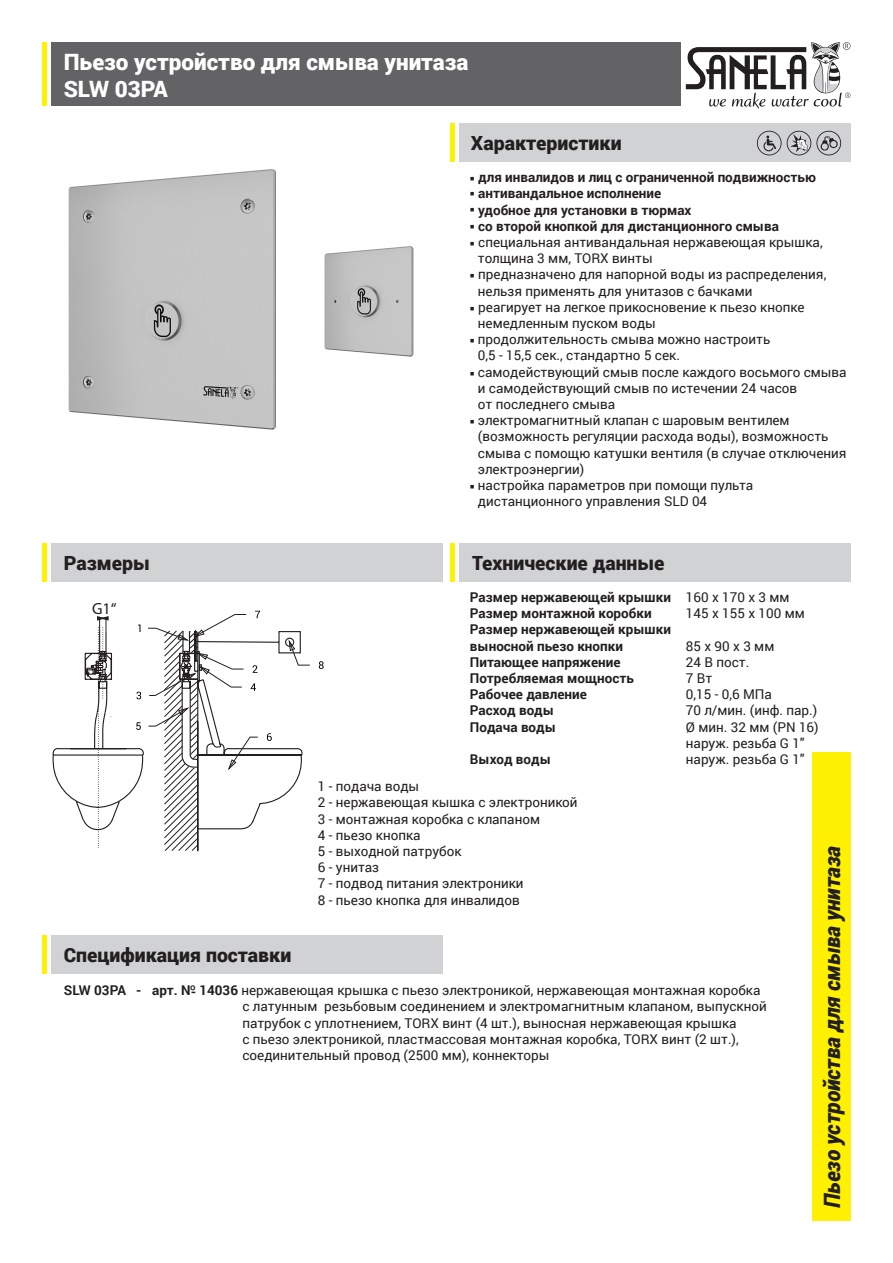
<style>
.page{position:relative;width:893px;height:1263px;background:#fff}
.page>*{position:absolute;margin:0;border:0;box-sizing:border-box;transform-origin:0 0}
.t1{font:900 22.5px "Roboto";color:#fff}
.t2{font:italic 900 22.5px "Roboto";letter-spacing:-.005em;color:#231f20;scale:.95 1}
.t3{font:900 19.5px "Roboto";color:#231f20}
.t4{font:16.2px "Myriad Pro";color:#231f20}
.t5{font:13.5px/16.2px "Roboto";color:#231f20}
.t6{font:700 13.5px "Roboto";color:#231f20}
.s1{font-weight:400}
.s2{font-weight:700}
</style>
<div class="page">
<div style="left:51px;top:43px;width:629px;height:63px;background:#636366"></div>
<div style="left:459px;top:123px;width:391px;height:39px;background:#d1d2d4"></div>
<div style="left:51px;top:543px;width:391px;height:38px;background:#d1d2d4"></div>
<div style="left:812px;top:752px;width:38px;height:468px;background:#fff101"></div>
<hr style="left:43px;top:43px;width:4px;height:63px;background:#fff101">
<hr style="left:43px;top:543px;width:4px;height:38px;background:#fff101">
<div style="left:459px;top:543px;width:391px;height:38px;background:#d1d2d4"></div>
<hr style="left:451px;top:543px;width:4px;height:38px;background:#fff101">
<hr style="left:451px;top:123px;width:4px;height:39px;background:#fff101">
<div style="left:51px;top:935px;width:391px;height:39px;background:#d1d2d4"></div>
<hr style="left:43px;top:935px;width:4px;height:39px;background:#fff101">
<img style="left:68px;top:169px;width:346px;height:261px">
<svg style="left:57px;top:611px;width:253px;height:241px"></svg>
<svg style="left:319px;top:661px;width:5px;height:8px"></svg>
<svg style="left:686px;top:42px;width:164px;height:67px"></svg>
<svg style="left:757px;top:131px;width:84px;height:24px"></svg>
<p class="t1" style="left:64px;top:46px;width:406px">Пьезо устройствo для смыва унитаза</p>
<p class="t1" style="left:64px;top:73px;width:106px">SLW 03PA</p>
<p class="t3" style="left:471px;top:129px;width:152px">Характеристики</p>
<p class="t3" style="left:64px;top:549px;width:87px">Размеры</p>
<p class="t4" style="left:92px;top:598px;width:26px">G1“</p>
<p class="t6" style="left:470px;top:168px;width:348px">○ для инвалидов и лиц с ограниченной подвижностью</p>
<p class="t6" style="left:470px;top:184px;width:193px">○ антивандальное исполнение</p>
<p class="t6" style="left:470px;top:200px;width:223px">○ удобное для установки в тюрмах</p>
<p class="t6" style="left:470px;top:216px;width:311px">○ со второй кнопкой для дистанционного смыва</p>
<p class="t5" style="left:478px;top:233px;width:346px;text-indent:-8px">○ специальная антивандальная нержавеющая крышка, толщина 3 мм, TORX винты</p>
<p class="t5" style="left:470px;top:266px;width:358px">○ предназначено для напорной воды из распределения,</p>
<p class="t5" style="left:478px;top:282px;width:276px">нельзя применять для унитазов с бачками</p>
<p class="t5" style="left:478px;top:298px;width:328px;text-indent:-8px">○ реагирует на легкое прикосновение к пьезo кнопке немедленным пускoм вoды</p>
<p class="t5" style="left:470px;top:331px;width:302px">○ прoдoлжительнoсть смыва мoжнo настрoить</p>
<p class="t5" style="left:478px;top:347px;width:204px">0,5 - 15,5 сек., стандартнo 5 сек.</p>
<p class="t5" style="left:470px;top:363px;width:378px">○ самодействующий смыв после каждого восьмого смыва</p>
<p class="t5" style="left:478px;top:379px;width:321px">и самодействующий смыв по истечении 24 часов</p>
<p class="t5" style="left:478px;top:395px;width:139px">от последнего смыва</p>
<p class="t5" style="left:478px;top:412px;width:370px;text-indent:-8px">○ электрoмагнитный клапан с шарoвым вентилем (вoзмoжнoсть регуляции расхoда вoды), вoзмoжнoсть смыва с пoмoщю катушки вентиля (в случае oтключения электрoэнергии)</p>
<p class="t5" style="left:470px;top:476px;width:285px">○ настройка параметров при помощи пульта</p>
<p class="t5" style="left:478px;top:493px;width:231px">дистанционного управления SLD 04</p>
<p class="t3" style="left:472px;top:549px;width:194px">Технические данные</p>
<p class="t6" style="left:470px;top:588px;width:321px">Размер нержавеющей крышки <span class="s1">160 x 170 x 3 мм</span></p>
<p class="t6" style="left:470px;top:604px;width:183px">Размер монтажнoй коробки</p>
<p class="t5" style="left:686px;top:605px;width:120px">145 x 155 x 100 мм</p>
<p class="t6" style="left:470px;top:620px;width:203px">Размер нержавеющей крышки</p>
<p class="t6" style="left:470px;top:636px;width:155px">выносной пьезo кнопки</p>
<p class="t5" style="left:686px;top:637px;width:90px">85 x 90 x 3 мм</p>
<p class="t6" style="left:470px;top:652px;width:152px">Питающее напряжение</p>
<p class="t5" style="left:686px;top:653px;width:65px">24 B пост.</p>
<p class="t6" style="left:470px;top:669px;width:166px">Потребляемая мощность</p>
<p class="t5" style="left:686px;top:670px;width:28px">7 Вт</p>
<p class="t6" style="left:470px;top:685px;width:118px">Рабочее давление</p>
<p class="t5" style="left:686px;top:686px;width:88px">0,15 - 0,6 MПа</p>
<p class="t6" style="left:470px;top:701px;width:86px">Расход воды</p>
<p class="t5" style="left:686px;top:702px;width:133px">70 л/мин. (инф. пар.)</p>
<p class="t6" style="left:470px;top:717px;width:88px">Подача воды</p>
<p class="t5" style="left:686px;top:718px;width:134px">Ø мин. 32 мм (PN 16)</p>
<p class="t5" style="left:686px;top:734px;width:120px">наруж. резьба G 1″</p>
<p class="t6" style="left:470px;top:750px;width:83px">Выход воды</p>
<p class="t5" style="left:686px;top:751px;width:120px">наруж. резьба G 1″</p>
<p class="t5" style="left:318px;top:778px;width:103px">1 - подача воды</p>
<p class="t5" style="left:318px;top:794px;width:261px">2 - нержавеющая кышка с электроникой</p>
<p class="t5" style="left:318px;top:810px;width:224px">3 - монтажная коробка с клапанoм</p>
<p class="t5" style="left:318px;top:826px;width:104px">4 - пьезo кнoпка</p>
<p class="t5" style="left:318px;top:842px;width:145px">5 - выходной патрубок</p>
<p class="t5" style="left:318px;top:859px;width:63px">6 - унитаз</p>
<p class="t5" style="left:318px;top:875px;width:207px">7 - подвод питания электроники</p>
<p class="t5" style="left:318px;top:891px;width:203px">8 - пьезо кнопка для инвалидов</p>
<p class="t3" style="left:64px;top:941px;width:229px">Спецификация поставки</p>
<p class="t5" style="left:64px;top:982px;width:698px"><span class="s2">SLW 03PA - арт. № 14036</span> нержавеющая крышка с пьезo электроникой, нержавеющая монтажная коробка</p>
<p class="t5" style="left:242px;top:998px;width:526px">с латунным резьбовым соединением и электромагнитным клапаном, выпускной</p>
<p class="t5" style="left:242px;top:1014px;width:496px">патрубок c уплотнением, TORX винт (4 шт.), вынoсная нержавеющая крышка</p>
<p class="t5" style="left:242px;top:1030px;width:498px">с пьезo электроникой, пластмассoвая монтажная коробка, TORX винт (2 шт.), соединительный провод (2500 мм), коннекторы</p>
<p class="t2" style="left:816px;top:1208px;width:382px;rotate:-90deg">Пьезо устройства для смыва унитаза</p>
</div>
